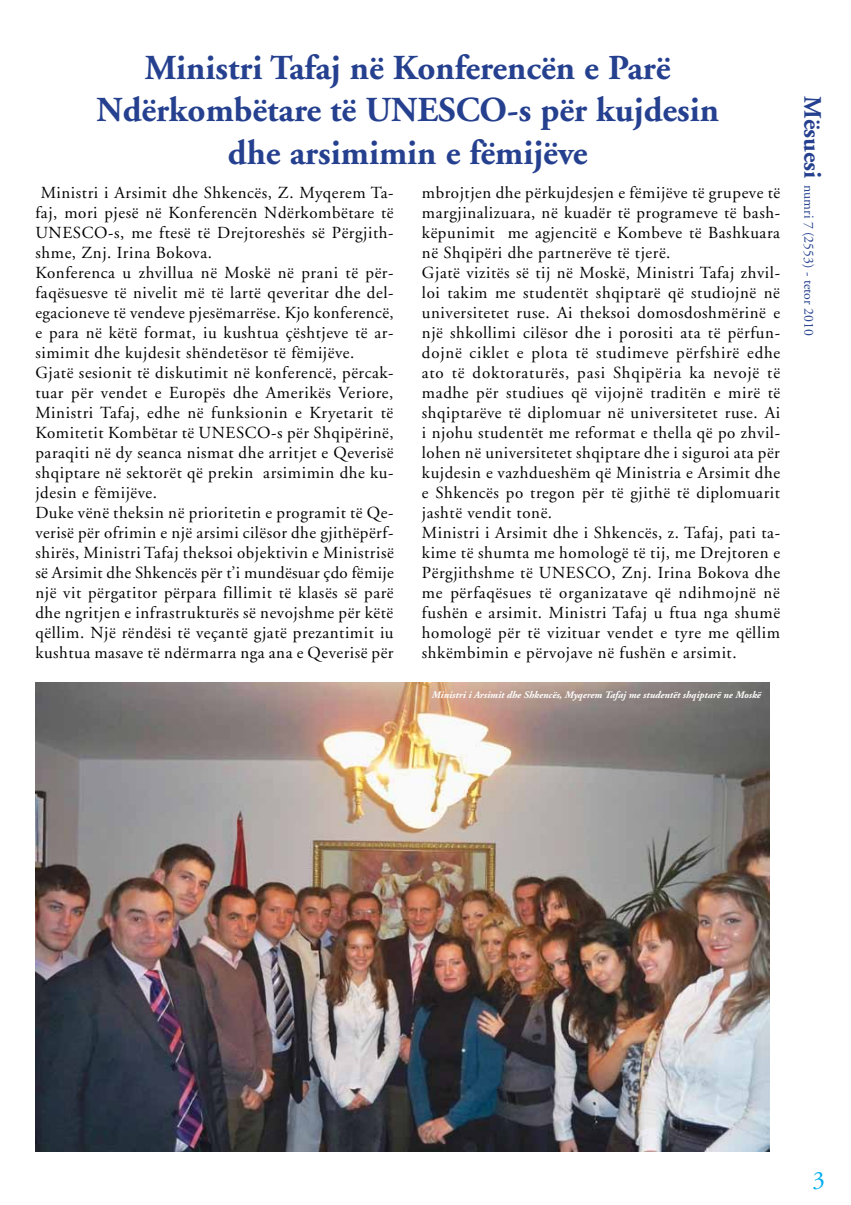
<style>
.page{position:relative;width:851px;height:1205px;background:#fff}
.page>*{position:absolute;margin:0;border:0;box-sizing:border-box;transform-origin:0 0}
.t1{font:700 35px/42.5px "Adobe Garamond";color:#25408f;text-align:center}
.t2{font:25px "Adobe Garamond";color:#00aeef}
.t3{font:16.88px/20px "Adobe Garamond";letter-spacing:.035em;color:#000}
.t4{font:13.75px "Adobe Garamond";color:#25408f}
.t5{font:italic 700 10px "Adobe Garamond";color:#fff}
.s1{font-weight:700;font-size:25px}
</style>
<div class="page">
<img style="left:35px;top:682px;width:734px;height:470px">
<h1 class="t1" style="left:96px;top:47px;width:624px">Ministri Tafaj në Konferencën e Parë<br>Ndërkombëtare të UNESCO-s për kujdesin dhe arsimimin e fëmijëve</h1>
<p class="t3" style="left:35px;top:183px;width:360px;text-indent:5px">Ministri i Arsimit dhe Shkencës, Z. Myqerem Ta&shy;faj, mori pjesë në Konferencën Ndërkombëtare të UNESCO-s, me ftesë të Drejtoreshës së Përgjith&shy;shme, Znj. Irina Bokova.<br>Konferenca u zhvillua në Moskë në prani të për&shy;faqësuesve të nivelit më të lartë qeveritar dhe del&shy;egacioneve të vendeve pjesëmarrëse. Kjo konferencë, e para në këtë format, iu kushtua çështjeve të ar&shy;simimit dhe kujdesit shëndetësor të fëmijëve.<br>Gjatë sesionit të diskutimit në konferencë, përcak&shy;tuar për vendet e Europës dhe Amerikës Veriore, Ministri Tafaj, edhe në funksionin e Kryetarit të Komitetit Kombëtar të UNESCO-s për Shqipërinë, paraqiti në dy seanca nismat dhe arritjet e Qeverisë shqiptare në sektorët që prekin arsimimin dhe ku&shy;jdesin e fëmijëve.<br>Duke vënë theksin në prioritetin e programit të Qe&shy;verisë për ofrimin e një arsimi cilësor dhe gjithëpërf&shy;shirës, Ministri Tafaj theksoi objektivin e Ministrisë së Arsimit dhe Shkencës për t’i mundësuar çdo fëmije një vit përgatitor përpara fillimit të klasës së parë dhe ngritjen e infrastrukturës së nevojshme për këtë qëllim. Një rëndësi të veçantë gjatë prezantimit iu kushtua masave të ndërmarra nga ana e Qeverisë për</p>
<p class="t3" style="left:422px;top:183px;width:360px">mbrojtjen dhe përkujdesjen e fëmijëve të grupeve të margjinalizuara, në kuadër të programeve të bash&shy;këpunimit me agjencitë e Kombeve të Bashkuara në Shqipëri dhe partnerëve të tjerë.<br>Gjatë vizitës së tij në Moskë, Ministri Tafaj zhvil&shy;loi takim me studentët shqiptarë që studiojnë në universitetet ruse. Ai theksoi domosdoshmërinë e një shkollimi cilësor dhe i porositi ata të përfun&shy;dojnë ciklet e plota të studimeve përfshirë edhe ato të doktoraturës, pasi Shqipëria ka nevojë të madhe për studiues që vijojnë traditën e mirë të shqiptarëve të diplomuar në universitetet ruse. Ai i njohu studentët me reformat e thella që po zhvil&shy;lohen në universitetet shqiptare dhe i siguroi ata për kujdesin e vazhdueshëm që Ministria e Arsimit dhe e Shkencës po tregon për të gjithë të diplomuarit jashtë vendit tonë.<br>Ministri i Arsimit dhe i Shkencës, z. Tafaj, pati ta&shy;kime të shumta me homologë të tij, me Drejtoren e Përgjithshme të UNESCO, Znj. Irina Bokova dhe me përfaqësues të organizatave që ndihmojnë në fushën e arsimit. Ministri Tafaj u ftua nga shumë homologë për të vizituar vendet e tyre me qëllim shkëmbimin e përvojave në fushën e arsimit.</p>
<p class="t5" style="left:432px;top:689px;width:330px">Ministri i Arsimit dhe Shkencës, Myqerem Tafaj me studentët shqiptarë ne Moskë</p>
<p class="t4" style="left:815px;top:96px;width:241px;rotate:90deg"><span class="s1">Mësuesi</span> numri 7 (2553) - tetor 2010</p>
<h2 class="t2" style="left:812px;top:1167px;width:14px">3</h2>
</div>
